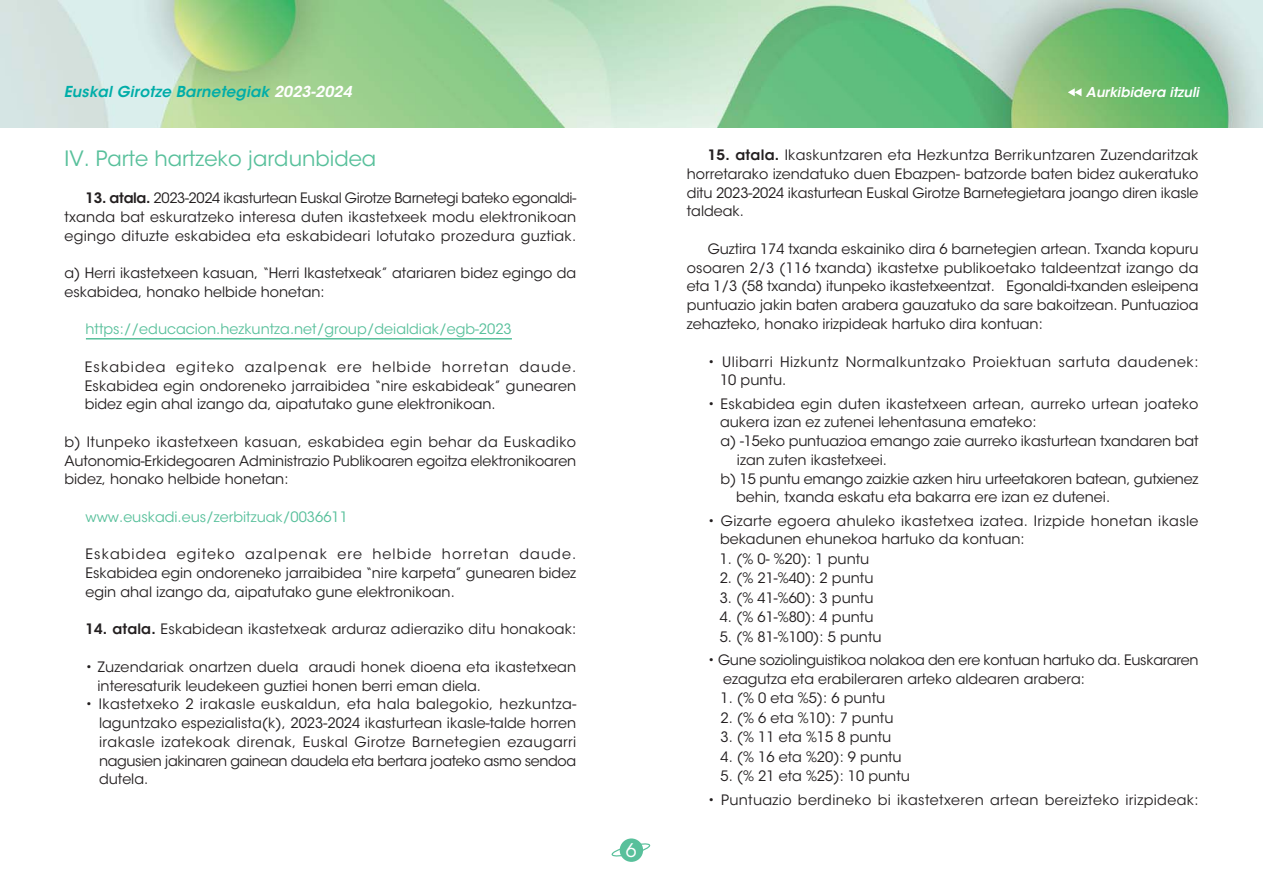
<style>
.page{position:relative;width:1263px;height:893px;background:#fff}
.page>*{position:absolute;margin:0;border:0;box-sizing:border-box;transform-origin:0 0}
.t1{font:21px "ITC Avant Garde Std";color:#58c09b}
.t2{font:18.75px "ITC Avant Garde Std";color:#fff}
.t3{font:italic 600 15px "ITC Avant Garde Std";letter-spacing:.01em;color:#00ada8}
.t4{font:14.25px/18.8px "ITC Avant Garde Std";color:#231f20;text-align:justify}
.t5{font:14.25px/18.8px "ITC Avant Garde Std";letter-spacing:.02em;color:#231f20}
.t6{font:14.25px/18.8px "ITC Avant Garde Std";letter-spacing:-.02em;color:#231f20}
.t7{font:14.25px "ITC Avant Garde Std";color:#58c09b}
.t8{font:14.25px/18.8px "ITC Avant Garde Std";letter-spacing:.035em;color:#231f20}
.t9{font:14.25px "ITC Avant Garde Std";letter-spacing:.025em;color:#231f20}
.t10{font:italic 600 13.5px "ITC Avant Garde Std";color:#fff}
.s1{color:#fff}
.s2{font-weight:600}
</style>
<div class="page">
<svg style="left:611px;top:842px;width:40px;height:16px"></svg>
<div style="left:620px;top:838px;width:23px;height:24px;background:#58c09b;border-radius:50%"></div>
<hr style="left:86px;top:338px;width:426px;height:1px;background:#58c09b">
<img style="left:0;top:0;width:1263px;height:128px">
<svg style="left:1068px;top:88px;width:13px;height:8px"></svg>
<p class="t3" style="left:64px;top:85px;width:289px">Euskal Girotze Barnetegiak <span class="s1">2023-2024</span></p>
<p class="t10" style="left:1086px;top:86px;width:115px">Aurkibidera itzuli</p>
<h1 class="t1" style="left:65px;top:149px;width:313px">IV. Parte hartzeko jardunbidea</h1>
<p class="t4" style="left:65px;top:190px;width:513px;text-indent:21px"><span class="s2">13. atala.</span> 2023-2024 ikasturtean Euskal Girotze Barnetegi bateko egonaldi&shy;txanda bat eskuratzeko interesa duten ikastetxeek modu elektronikoan egingo dituzte eskabidea eta eskabideari lotutako prozedura guztiak.</p>
<p class="t4" style="left:65px;top:265px;width:513px">a) Herri ikastetxeen kasuan, “Herri Ikastetxeak” atariaren bidez egingo da eskabidea, honako helbide honetan:</p>
<p class="t7" style="left:86px;top:323px;width:428px">https://educacion.hezkuntza.net/group/deialdiak/egb-2023</p>
<p class="t4" style="left:85px;top:359px;width:493px">Eskabidea egiteko azalpenak ere helbide horretan daude.<br>Eskabidea egin ondoreneko jarraibidea “nire eskabideak” gunearen bidez egin ahal izango da, aipatutako gune elektronikoan.</p>
<p class="t4" style="left:65px;top:434px;width:513px">b) Itunpeko ikastetxeen kasuan, eskabidea egin behar da Euskadiko Autonomia-Erkidegoaren Administrazio Publikoaren egoitza elektronikoaren bidez, honako helbide honetan:</p>
<p class="t7" style="left:86px;top:511px;width:264px">www.euskadi.eus/zerbitzuak/0036611</p>
<p class="t4" style="left:86px;top:546px;width:492px">Eskabidea egiteko azalpenak ere helbide horretan daude.<br>Eskabidea egin ondoreneko jarraibidea “nire karpeta” gunearen bidez egin ahal izango da, aipatutako gune elektronikoan.</p>
<p class="t4" style="left:86px;top:621px;width:492px"><span class="s2">14. atala.</span> Eskabidean ikastetxeak arduraz adieraziko ditu honakoak:</p>
<p class="t4" style="left:98px;top:659px;width:480px;text-indent:-12px">• Zuzendariak onartzen duela araudi honek dioena eta ikastetxean interesaturik leudekeen guztiei honen berri eman diela.</p>
<p class="t4" style="left:99px;top:696px;width:479px;text-indent:-14px">• Ikastetxeko 2 irakasle euskaldun, eta hala balegokio, hezkuntza&shy;laguntzako espezialista(k), 2023-2024 ikasturtean ikasle-talde horren irakasle izatekoak direnak, Euskal Girotze Barnetegien ezaugarri nagusien jakinaren gainean daudela eta bertara joateko asmo sendoa dutela.</p>
<h2 class="t2" style="left:626px;top:842px;width:12px">6</h2>
<p class="t4" style="left:687px;top:147px;width:513px;text-indent:21px"><span class="s2">15. atala.</span> Ikaskuntzaren eta Hezkuntza Berrikuntzaren Zuzendaritzak horretarako izendatuko duen Ebazpen- batzorde baten bidez aukeratuko ditu 2023-2024 ikasturtean Euskal Girotze Barnetegietara joango diren ikasle taldeak.</p>
<p class="t4" style="left:687px;top:241px;width:513px;text-indent:21px">Guztira 174 txanda eskainiko dira 6 barnetegien artean. Txanda kopuru osoaren 2/3 (116 txanda) ikastetxe publikoetako taldeentzat izango da eta 1/3 (58 txanda) itunpeko ikastetxeentzat. Egonaldi-txanden esleipena puntuazio jakin baten arabera gauzatuko da sare bakoitzean. Puntuazioa zehazteko, honako irizpideak hartuko dira kontuan:</p>
<p class="t8" style="left:720px;top:353px;width:480px;text-indent:-12px">• Ulibarri Hizkuntz Normalkuntzako Proiektuan sartuta daudenek:<br>10 puntu.</p>
<p class="t5" style="left:708px;top:395px;width:492px">• Eskabidea egin duten ikastetxeen artean, aurreko urtean joateko</p>
<p class="t4" style="left:720px;top:414px;width:318px">aukera izan ez zutenei lehentasuna emateko:</p>
<p class="t4" style="left:720px;top:433px;width:479px">a) -15eko puntuazioa emango zaie aurreko ikasturtean txandaren bat</p>
<p class="t4" style="left:737px;top:451px;width:152px">izan zuten ikastetxeei.</p>
<p class="t4" style="left:720px;top:470px;width:479px">b) 15 puntu emango zaizkie azken hiru urteetakoren batean, gutxienez</p>
<p class="t4" style="left:736px;top:489px;width:375px">behin, txanda eskatu eta bakarra ere izan ez dutenei.</p>
<p class="t5" style="left:720px;top:512px;width:480px;text-indent:-12px">• Gizarte egoera ahuleko ikastetxea izatea. Irizpide honetan ikasle bekadunen ehunekoa hartuko da kontuan:</p>
<p class="t4" style="left:720px;top:550px;width:151px">1. (% 0- %20): 1 puntu</p>
<p class="t4" style="left:720px;top:570px;width:155px">2. (% 21-%40): 2 puntu</p>
<p class="t4" style="left:720px;top:589px;width:155px">3. (% 41-%60): 3 puntu</p>
<p class="t4" style="left:720px;top:609px;width:155px">4. (% 61-%80): 4 puntu</p>
<p class="t4" style="left:720px;top:628px;width:163px">5. (% 81-%100): 5 puntu</p>
<p class="t6" style="left:723px;top:652px;width:477px;text-indent:-15px">• Gune soziolinguistikoa nolakoa den ere kontuan hartuko da. Euskararen ezagutza eta erabileraren arteko aldearen arabera:</p>
<p class="t4" style="left:720px;top:690px;width:166px">1. (% 0 eta %5): 6 puntu</p>
<p class="t4" style="left:720px;top:709px;width:174px">2. (% 6 eta %10): 7 puntu</p>
<p class="t4" style="left:720px;top:729px;width:172px">3. (% 11 eta %15 8 puntu</p>
<p class="t4" style="left:720px;top:748px;width:183px">4. (% 16 eta %20): 9 puntu</p>
<p class="t4" style="left:720px;top:768px;width:191px">5. (% 21 eta %25): 10 puntu</p>
<p class="t9" style="left:708px;top:793px;width:492px">• Puntuazio berdineko bi ikastetxeren artean bereizteko irizpideak:</p>
</div>
